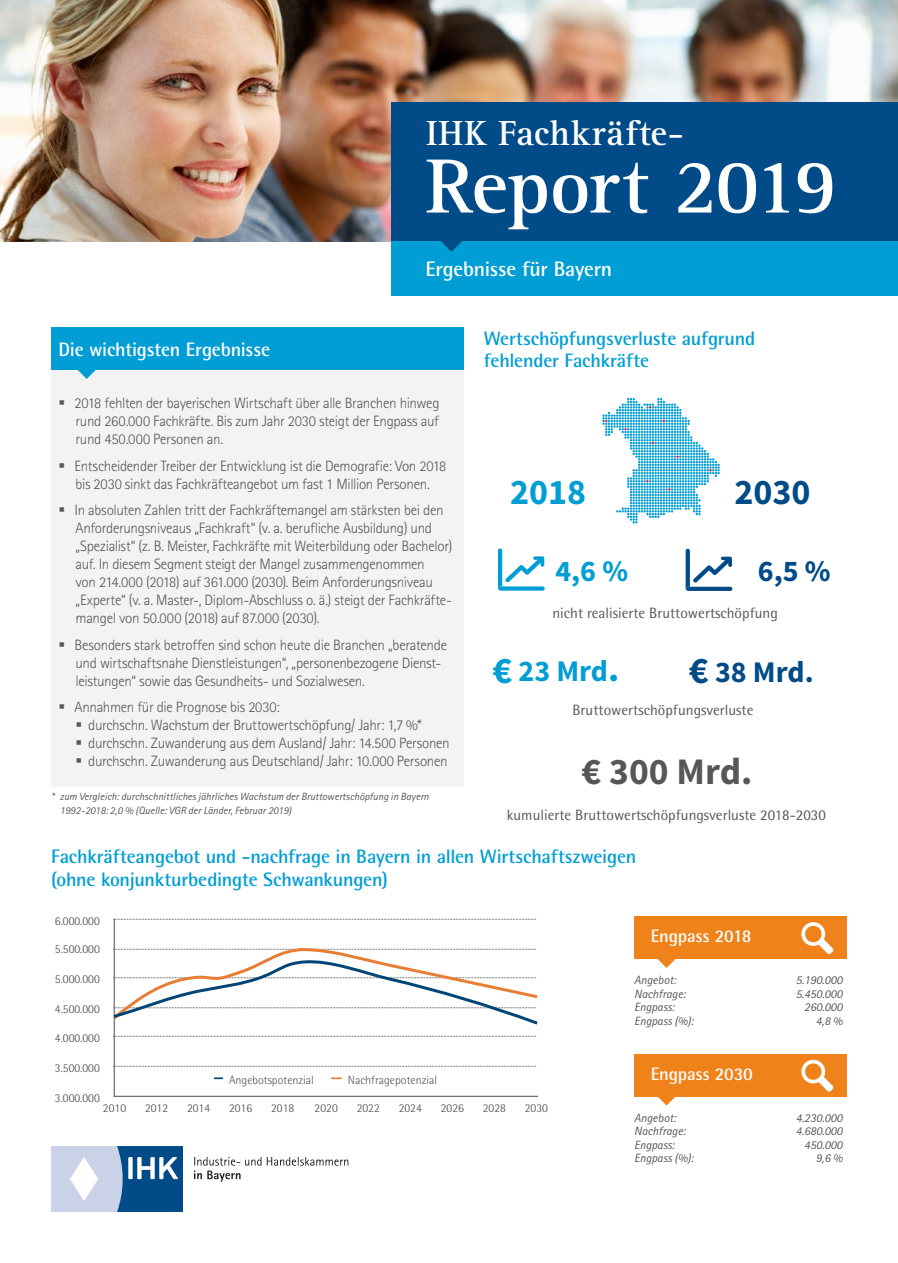
<style>
.page{position:relative;width:898px;height:1263px;background:#fff}
.page>*{position:absolute;margin:0;border:0;box-sizing:border-box;transform-origin:0 0}
.t1{font:700 79.5px "Agfa Rotis Serif";letter-spacing:-.025em;color:#fff}
.t2{font:700 37.5px "Source Sans Pro";color:#575756}
.t3{font:700 36px "Agfa Rotis Serif";letter-spacing:.025em;color:#fff}
.t4{font:700 36px "Source Sans Pro";color:#009ed4}
.t5{font:700 36px "Source Sans Pro";color:#004b88}
.t6{font:700 30px "Source Sans Pro";color:#004b88}
.t7{font:700 30px "Source Sans Pro";color:#009ed4}
.t8{font:700 21px "Agfa Rotis Semisans";letter-spacing:-.01em;color:#fff}
.t9{font:700 19.5px/22.5px "Agfa Rotis Semisans";letter-spacing:-.01em;color:#009ed4}
.t10{font:700 19.5px "Agfa Rotis Semisans";letter-spacing:-.01em;color:#fff}
.t11{font:700 18px "Agfa Rotis Semisans";letter-spacing:-.01em;color:#fff}
.t12{font:300 15px/18px "Agfa Rotis Sans Serif";letter-spacing:-.02em;color:#575756}
.t13{font:15px "Agfa Rotis Semisans";color:#575756}
.t14{font:300 12px "Agfa Rotis Semisans";color:#4d4e4d}
.t15{font:italic 12px "Agfa Rotis Sans Serif";color:#575756}
.t16{font:italic 10.5px/13.5px "Agfa Rotis Sans Serif";color:#575756}
.s1{font-size:37.5px}
</style>
<div class="page">
<img style="left:0;top:0;width:897px;height:241px">
<div style="left:391px;top:241px;width:506px;height:55px;background:#009ed4"></div>
<div style="left:391px;top:102px;width:506px;height:139px;background:#004b88"></div>
<svg style="left:441px;top:241px;width:21px;height:11px"></svg>
<svg style="left:51px;top:1146px;width:132px;height:66px;background:#7fa1c3"></svg>
<svg style="left:194px;top:1157px;width:154px;height:25px"></svg>
<svg style="left:113px;top:1066px;width:423px;height:1px"></svg>
<svg style="left:113px;top:1036px;width:423px;height:1px"></svg>
<svg style="left:113px;top:919px;width:423px;height:1px"></svg>
<hr style="left:114px;top:919px;width:1px;height:177px;background:#4d4e4d">
<hr style="left:114px;top:1096px;width:423px;height:1px;background:#4d4e4d">
<svg style="left:113px;top:947px;width:425px;height:78px"></svg>
<svg style="left:214px;top:1077px;width:9px;height:2px"></svg>
<svg style="left:331px;top:1077px;width:10px;height:2px"></svg>
<svg style="left:657px;top:959px;width:18px;height:9px"></svg>
<div style="left:634px;top:916px;width:212px;height:43px;background:#f0821a"></div>
<svg style="left:801px;top:922px;width:32px;height:32px"></svg>
<svg style="left:657px;top:1096px;width:18px;height:9px"></svg>
<div style="left:634px;top:1054px;width:212px;height:42px;background:#f0821a"></div>
<svg style="left:801px;top:1059px;width:32px;height:32px"></svg>
<div style="left:51px;top:359px;width:412px;height:428px;background:#f3f3f3"></div>
<svg style="left:78px;top:370px;width:18px;height:9px"></svg>
<div style="left:51px;top:327px;width:412px;height:43px;background:#009ed4"></div>
<svg style="left:602px;top:398px;width:117px;height:125px"></svg>
<svg style="left:497px;top:548px;width:47px;height:43px"></svg>
<svg style="left:685px;top:549px;width:47px;height:42px"></svg>
<h3 class="t3" style="left:426px;top:112px;width:259px">IHK Fachkräfte-</h3>
<h1 class="t1" style="left:426px;top:139px;width:413px">Report 2019</h1>
<h3 class="t8" style="left:425px;top:256px;width:188px">Ergebnisse für Bayern</h3>
<h3 class="t10" style="left:58px;top:337px;width:213px">Die wichtigsten Ergebnisse</h3>
<p class="t12" style="left:75px;top:394px;width:365px;text-align:justify;text-indent:-17px">▪ 2018 fehlten der bayerischen Wirtschaft über alle Branchen hinweg rund 260.000 Fachkräfte. Bis zum Jahr 2030 steigt der Engpass auf rund 450.000 Personen an.</p>
<p class="t12" style="left:58px;top:457px;width:389px;text-align:center">▪ Entscheidender Treiber der Entwicklung ist die Demografie: Von 2018 bis 2030 sinkt das Fachkräfteangebot um fast 1 Million Personen.</p>
<p class="t12" style="left:75px;top:501px;width:378px;text-indent:-17px">▪ In absoluten Zahlen tritt der Fachkräftemangel am stärksten bei den Anforderungsniveaus „Fachkraft“ (v. a. berufliche Ausbildung) und „Spezialist“ (z. B. Meister, Fachkräfte mit Weiterbildung oder Bachelor) auf. In diesem Segment steigt der Mangel zusammengenommen<br>von 214.000 (2018) auf 361.000 (2030). Beim Anforderungsniveau „Experte“ (v. a. Master-, Diplom-Abschluss o. ä.) steigt der Fachkräfte&shy;mangel von 50.000 (2018) auf 87.000 (2030).</p>
<p class="t12" style="left:75px;top:636px;width:373px;text-indent:-17px">▪ Besonders stark betroffen sind schon heute die Branchen „beratende und wirtschaftsnahe Dienstleistungen“, „personenbezogene Dienst&shy;leistungen“ sowie das Gesundheits- und Sozialwesen.</p>
<p class="t12" style="left:58px;top:698px;width:222px">▪ Annahmen für die Prognose bis 2030:</p>
<p class="t12" style="left:75px;top:716px;width:348px">▪ durchschn. Wachstum der Bruttowertschöpfung/ Jahr: 1,7 %*</p>
<p class="t12" style="left:75px;top:734px;width:375px">▪ durchschn. Zuwanderung aus dem Ausland/ Jahr: 14.500 Personen</p>
<p class="t12" style="left:75px;top:752px;width:373px">▪ durchschn. Zuwanderung aus Deutschland/ Jahr: 10.000 Personen</p>
<h3 class="t9" style="left:483px;top:327px;width:273px">Wertschöpfungsverluste aufgrund fehlender Fachkräfte</h3>
<h3 class="t4" style="left:510px;top:469px;width:78px">2018</h3>
<h3 class="t5" style="left:734px;top:469px;width:78px">2030</h3>
<h3 class="t7" style="left:555px;top:551px;width:74px">4,6 %</h3>
<h3 class="t6" style="left:757px;top:552px;width:74px">6,5 %</h3>
<p class="t13" style="left:552px;top:604px;width:227px">nicht realisierte Bruttowertschöpfung</p>
<h3 class="t7" style="left:492px;top:652px;width:128px"><span class="s1">€</span> 23 Mrd<span class="s1">.</span></h3>
<h3 class="t6" style="left:688px;top:652px;width:126px"><span class="s1">€</span> 38 Mrd.</h3>
<p class="t13" style="left:572px;top:701px;width:182px">Bruttowertschöpfungsverluste</p>
<h2 class="t2" style="left:581px;top:747px;width:172px">€ 300 Mrd.</h2>
<p class="t16" style="left:60px;top:790px;width:370px;text-indent:-9px">* zum Vergleich: durchschnittliches jährliches Wachstum der Bruttowertschöpfung in Bayern<br>1992-2018: 2,0 % (Quelle: VGR der Länder, Februar 2019)</p>
<p class="t13" style="left:506px;top:806px;width:320px">kumulierte Bruttowertschöpfungsverluste 2018-2030</p>
<h3 class="t9" style="left:51px;top:845px;width:586px">Fachkräfteangebot und -nachfrage in Bayern in allen Wirtschaftszweigen (ohne konjunkturbedingte Schwankungen)</h3>
<p class="t14" style="left:55px;top:913px;width:46px">6.000.000</p>
<p class="t14" style="left:55px;top:942px;width:46px">5.500.000</p>
<p class="t14" style="left:55px;top:972px;width:46px">5.000.000</p>
<p class="t14" style="left:55px;top:1002px;width:46px">4.500.000</p>
<p class="t14" style="left:55px;top:1030px;width:46px">4.000.000</p>
<p class="t14" style="left:55px;top:1060px;width:46px">3.500.000</p>
<p class="t14" style="left:55px;top:1090px;width:46px">3.000.000</p>
<p class="t14" style="left:229px;top:1072px;width:86px">Angebotspotenzial</p>
<p class="t14" style="left:347px;top:1072px;width:91px">Nachfragepotenzial</p>
<p class="t14" style="left:103px;top:1101px;width:25px">2010</p>
<p class="t14" style="left:145px;top:1101px;width:25px">2012</p>
<p class="t14" style="left:187px;top:1101px;width:25px">2014</p>
<p class="t14" style="left:229px;top:1101px;width:25px">2016</p>
<p class="t14" style="left:271px;top:1101px;width:25px">2018</p>
<p class="t14" style="left:314px;top:1101px;width:25px">2020</p>
<p class="t14" style="left:356px;top:1101px;width:25px">2022</p>
<p class="t14" style="left:398px;top:1101px;width:25px">2024</p>
<p class="t14" style="left:440px;top:1101px;width:25px">2026</p>
<p class="t14" style="left:482px;top:1101px;width:25px">2028</p>
<p class="t14" style="left:524px;top:1101px;width:25px">2030</p>
<p class="t11" style="left:650px;top:925px;width:102px">Engpass 2018</p>
<p class="t15" style="left:634px;top:973px;width:43px">Angebot:</p>
<p class="t15" style="left:795px;top:973px;width:48px">5.190.000</p>
<p class="t15" style="left:634px;top:987px;width:53px">Nachfrage:</p>
<p class="t15" style="left:795px;top:987px;width:48px">5.450.000</p>
<p class="t15" style="left:634px;top:1000px;width:42px">Engpass:</p>
<p class="t15" style="left:803px;top:1000px;width:40px">260.000</p>
<p class="t15" style="left:634px;top:1014px;width:61px">Engpass (%):</p>
<p class="t15" style="left:815px;top:1014px;width:28px">4,8 %</p>
<p class="t11" style="left:650px;top:1063px;width:104px">Engpass 2030</p>
<p class="t15" style="left:634px;top:1111px;width:43px">Angebot:</p>
<p class="t15" style="left:795px;top:1111px;width:48px">4.230.000</p>
<p class="t15" style="left:634px;top:1124px;width:53px">Nachfrage:</p>
<p class="t15" style="left:795px;top:1124px;width:48px">4.680.000</p>
<p class="t15" style="left:634px;top:1138px;width:42px">Engpass:</p>
<p class="t15" style="left:803px;top:1138px;width:40px">450.000</p>
<p class="t15" style="left:634px;top:1151px;width:61px">Engpass (%):</p>
<p class="t15" style="left:815px;top:1151px;width:28px">9,6 %</p>
</div>
